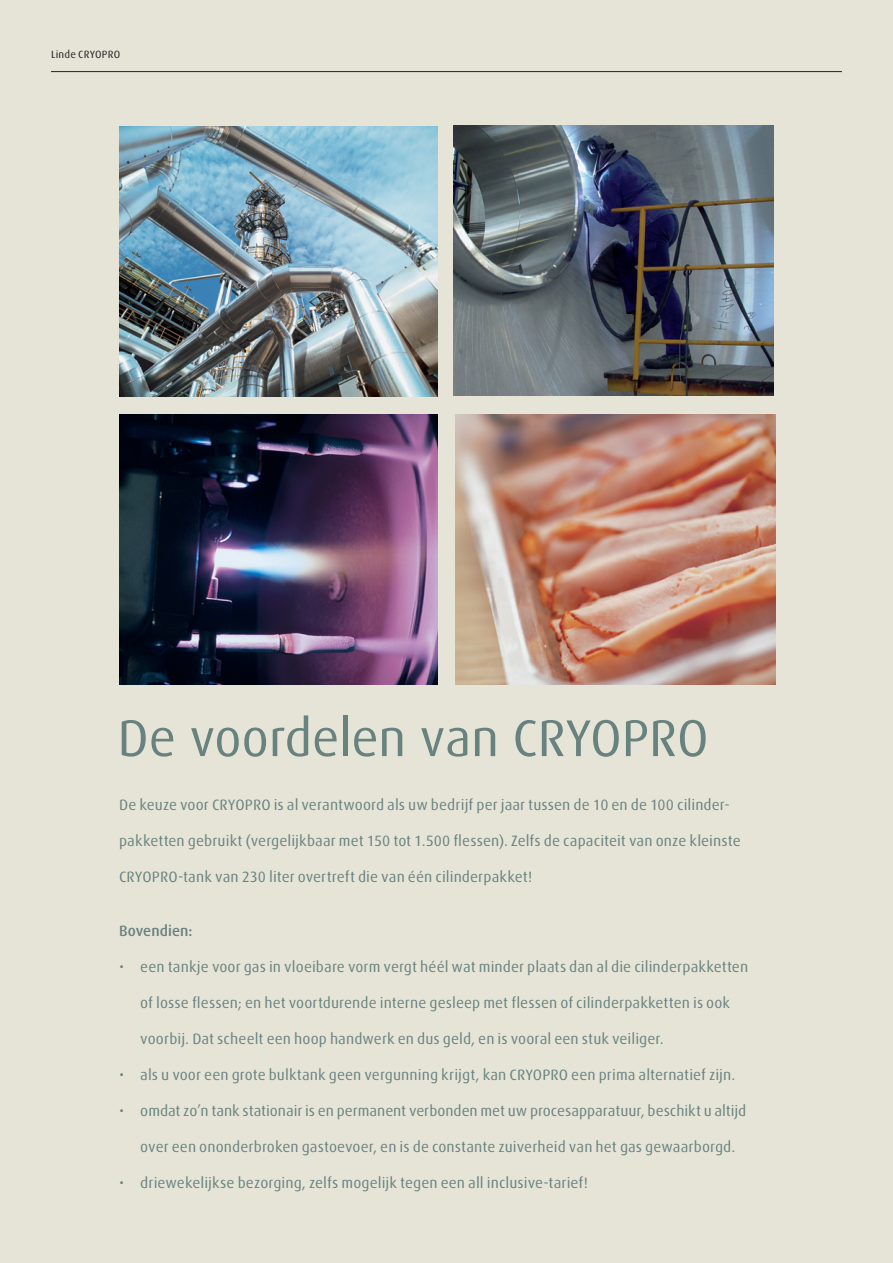
<style>
.page{position:relative;width:893px;height:1263px;background:#e6e4d7}
.page>*{position:absolute;margin:0;border:0;box-sizing:border-box;transform-origin:0 0}
.I_Contents_2{font:51.75px "Linde Dax OT";letter-spacing:-.015em;color:#68827f}
.I_Contents_2-2{font:15px "Linde Dax CE";letter-spacing:.005em;color:#68827f}
.I_Contents_2-3{font:500 15px "Linde Dax";letter-spacing:.005em;color:#68827f}
.t1{font:10.5px "Linde Dax";letter-spacing:.02em;color:#231f20}
</style>
<div class="page">
<hr style="left:51px;top:71px;width:791px;height:1px;background:#231f20">
<img style="left:119px;top:415px;width:319px;height:270px">
<img style="left:119px;top:126px;width:319px;height:270px">
<img style="left:455px;top:415px;width:320px;height:270px">
<img style="left:454px;top:125px;width:320px;height:270px">
<p class="t1" style="left:51px;top:49px;width:71px">Linde CRYOPRO</p>
<p class="I_Contents_2" style="left:117px;top:704px;width:593px">De voordelen van CRYOPRO</p>
<p class="I_Contents_2-2" style="left:119px;top:795px;width:612px">De keuze voor CRYOPRO is al verantwoord als uw bedrijf per jaar tussen de 10 en de 100 cilinder-</p>
<p class="I_Contents_2-2" style="left:119px;top:831px;width:623px">pakketten gebruikt (vergelijkbaar met 150 tot 1.500 flessen). Zelfs de capaciteit van onze kleinste</p>
<p class="I_Contents_2-2" style="left:119px;top:867px;width:415px">CRYOPRO-tank van 230 liter overtreft die van één cilinderpakket!</p>
<p class="I_Contents_2-3" style="left:119px;top:922px;width:75px">Bovendien:</p>
<p class="I_Contents_2-2" style="left:119px;top:957px;width:631px">• een tankje voor gas in vloeibare vorm vergt héél wat minder plaats dan al die cilinderpakketten</p>
<p class="I_Contents_2-2" style="left:140px;top:993px;width:591px">of losse flessen; en het voortdurende interne gesleep met flessen of cilinderpakketten is ook</p>
<p class="I_Contents_2-2" style="left:140px;top:1029px;width:525px">voorbij. Dat scheelt een hoop handwerk en dus geld, en is vooral een stuk veiliger.</p>
<p class="I_Contents_2-2" style="left:119px;top:1065px;width:618px">• als u voor een grote bulktank geen vergunning krijgt, kan CRYOPRO een prima alternatief zijn.</p>
<p class="I_Contents_2-2" style="left:119px;top:1101px;width:629px">• omdat zo’n tank stationair is en permanent verbonden met uw procesapparatuur, beschikt u altijd</p>
<p class="I_Contents_2-2" style="left:140px;top:1137px;width:597px">over een ononderbroken gastoevoer, en is de constante zuiverheid van het gas gewaarborgd.</p>
<p class="I_Contents_2-2" style="left:119px;top:1173px;width:470px">• driewekelijkse bezorging, zelfs mogelijk tegen een all inclusive-tarief!</p>
</div>
